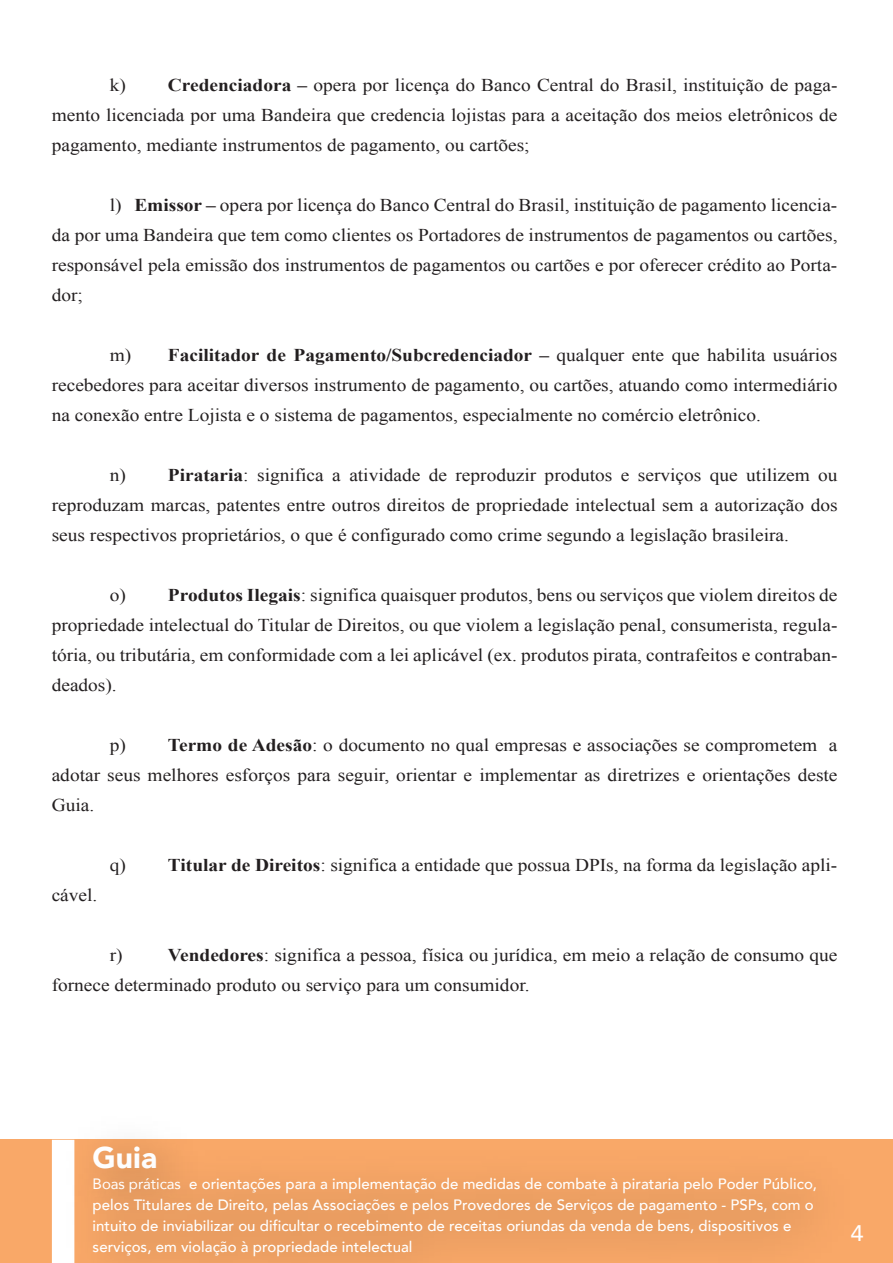
<style>
.page{position:relative;width:893px;height:1263px;background:#fff}
.page>*{position:absolute;margin:0;border:0;box-sizing:border-box;transform-origin:0 0}
.t1{font:900 30px "Avenir";color:#fff}
.t2{font:22.5px "Avenir";color:#fff;scale:1.08 1}
.t3{font:18px/30px "Times New Roman";color:#231f20;text-align:justify;scale:1.08 1}
.t4{font:500 15px/21px "Avenir";color:#fff}
.s1{font-weight:700}
.s2{font-weight:400}
</style>
<div class="page">
<div style="left:0;top:1140px;width:893px;height:123px;background:#f9a868"></div>
<img style="left:37px;top:1139px;width:856px;height:124px">
<p class="t3" style="left:52px;top:70px;width:729px;text-indent:58px">k) <span class="s1">Credenciadora –</span> opera por licença do Banco Central do Brasil, instituição de paga&shy;mento licenciada por uma Bandeira que credencia lojistas para a aceitação dos meios eletrônicos de pagamento, mediante instrumentos de pagamento, ou cartões;</p>
<p class="t3" style="left:52px;top:190px;width:729px;text-indent:58px">l) <span class="s1">Emissor –</span> opera por licença do Banco Central do Brasil, instituição de pagamento licencia&shy;da por uma Bandeira que tem como clientes os Portadores de instrumentos de pagamentos ou cartões, responsável pela emissão dos instrumentos de pagamentos ou cartões e por oferecer crédito ao Porta&shy;dor;</p>
<p class="t3" style="left:52px;top:340px;width:729px;text-indent:58px">m) <span class="s1">Facilitador de Pagamento/Subcredenciador –</span> qualquer ente que habilita usuários recebedores para aceitar diversos instrumento de pagamento, ou cartões, atuando como intermediário na conexão entre Lojista e o sistema de pagamentos, especialmente no comércio eletrônico.</p>
<p class="t3" style="left:52px;top:460px;width:729px;text-indent:58px">n) <span class="s1">Pirataria</span>: significa a atividade de reproduzir produtos e serviços que utilizem ou reproduzam marcas, patentes entre outros direitos de propriedade intelectual sem a autorização dos seus respectivos proprietários, o que é configurado como crime segundo a legislação brasileira.</p>
<p class="t3" style="left:52px;top:580px;width:729px;text-indent:58px">o) <span class="s1">Produtos Ilegais</span>: significa quaisquer produtos, bens ou serviços que violem direitos de propriedade intelectual do Titular de Direitos, ou que violem a legislação penal, consumerista, regula&shy;tória, ou tributária, em conformidade com a lei aplicável (ex. produtos pirata, contrafeitos e contraban&shy;deados).</p>
<p class="t3" style="left:52px;top:730px;width:729px;text-indent:58px">p) <span class="s1">Termo de Adesão</span>: o documento no qual empresas e associações se comprometem a adotar seus melhores esforços para seguir, orientar e implementar as diretrizes e orientações deste Guia.</p>
<p class="t3" style="left:52px;top:880px;width:44px">cável.</p>
<p class="t3" style="left:110px;top:850px;width:675px">q) <span class="s1">Titular de Direitos</span>: significa a entidade que possua DPIs, na forma da legislação apli-</p>
<p class="t3" style="left:52px;top:940px;width:729px;text-indent:116px"><span class="s1">Vendedores</span>: significa a pessoa, física ou jurídica, em meio a relação de consumo que fornece determinado produto ou serviço para um consumidor.</p>
<p class="t3" style="left:110px;top:940px;width:13px">r)</p>
<h1 class="t1" style="left:93px;top:1131px;width:66px">Guia</h1>
<p class="t4" style="left:93px;top:1173px;width:726px"><span class="s2">Boas práticas</span> e orientações para a implementação de medidas de combate à pirataria pelo Poder Público, pelos Titulares de Direito, pelas Associações e pelos Provedores de Serviços de pagamento - PSPs, com o intuito de inviabilizar ou dificultar o recebimento de receitas oriundas da venda de bens, dispositivos e serviços, em violação à propriedade intelectual</p>
<p class="t2" style="left:850px;top:1215px;width:14px">4</p>
</div>
